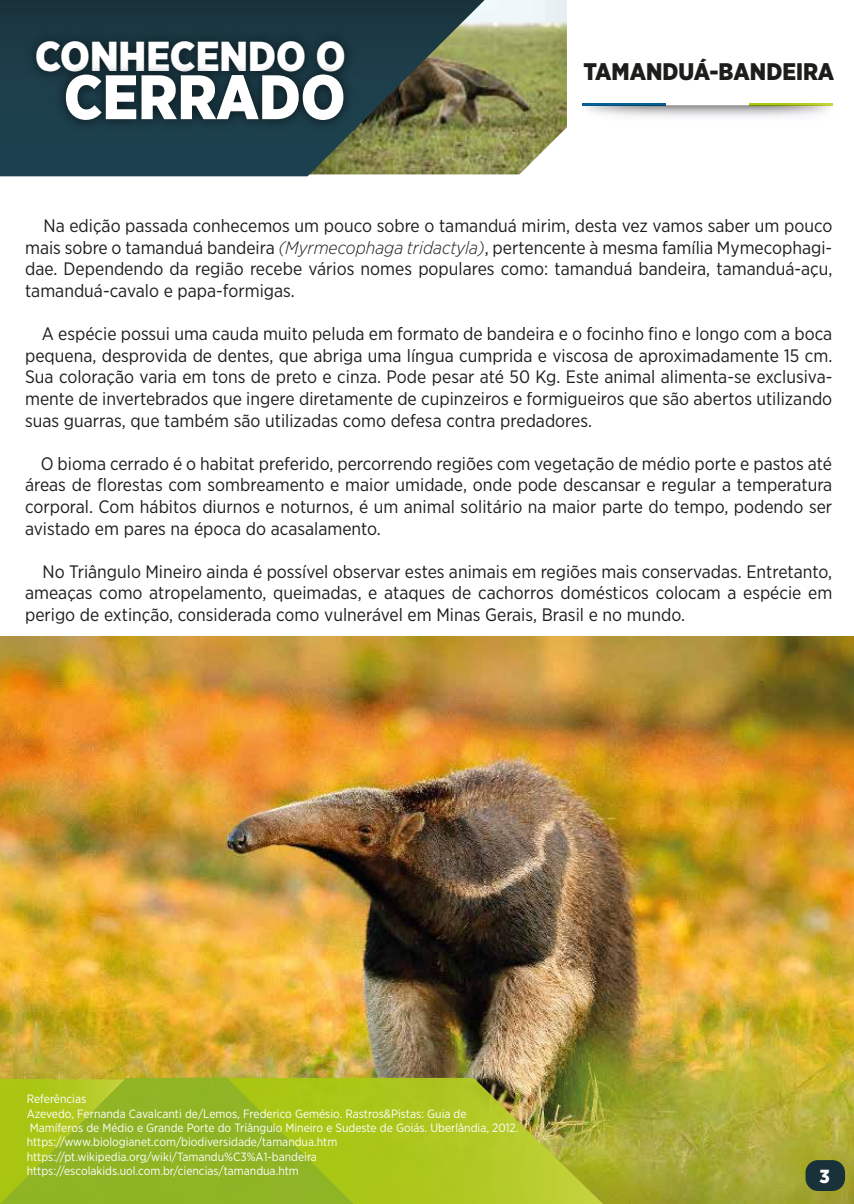
<style>
.page{position:relative;width:854px;height:1204px;background:#fff}
.page>*{position:absolute;margin:0;border:0;box-sizing:border-box;transform-origin:0 0}
.t1{font:900 62.6px "Gotham Narrow";color:#fff}
.t2{font:900 41.8px "Gotham Narrow";color:#fff}
.t3{font:900 24px "Gotham Narrow";color:#1d1d1b}
.t4{font:900 19px "Gotham Narrow";color:#fff}
.t5{font:18px/21.6px "Gotham Narrow";color:#1d1d1b;text-align:justify}
.t6{font:12px/14.4px "Gotham Narrow";color:#fff}
.s1{font-weight:300;font-style:italic}
</style>
<div class="page">
<img style="left:485px;top:0;width:82px;height:174px">
<img style="left:0;top:636px;width:854px;height:568px">
<svg style="left:0;top:0;width:485px;height:176px"></svg>
<hr style="left:583px;top:103px;width:83px;height:2px;background:#046097">
<svg style="left:749px;top:103px;width:84px;height:2px"></svg>
<svg style="left:583px;top:105px;width:250px;height:12px"></svg>
<img style="left:353px;top:1078px;width:250px;height:126px">
<svg style="left:0;top:1077px;width:353px;height:127px;fill:#90b424"></svg>
<svg style="left:0;top:1079px;width:124px;height:125px"></svg>
<div style="left:806px;top:1160px;width:39px;height:31px;background:#193139;border-radius:13px"></div>
<img style="left:18px;top:18px;width:345px;height:105px">
<img style="left:46px;top:48px;width:317px;height:107px">
<h2 class="t2" style="left:35px;top:29px;width:312px">CONHECENDO O</h2>
<h1 class="t1" style="left:64px;top:56px;width:283px">CERRADO</h1>
<h3 class="t3" style="left:583px;top:56px;width:252px">TAMANDUÁ-BANDEIRA</h3>
<p class="t5" style="left:25px;top:215px;width:809px;text-indent:18px">Na edição passada conhecemos um pouco sobre o tamanduá mirim, desta vez vamos saber um pouco mais sobre o tamanduá bandeira <span class="s1">(Myrmecophaga tridactyla)</span>, pertencente à mesma família Mymecophagi&shy;dae. Dependendo da região recebe vários nomes populares como: tamanduá bandeira, tamanduá-açu, tamanduá-cavalo e papa-formigas.</p>
<p class="t5" style="left:25px;top:323px;width:809px;text-indent:17px">A espécie possui uma cauda muito peluda em formato de bandeira e o focinho fino e longo com a boca pequena, desprovida de dentes, que abriga uma língua cumprida e viscosa de aproximadamente 15 cm.<br>Sua coloração varia em tons de preto e cinza. Pode pesar até 50 Kg. Este animal alimenta-se exclusiva&shy;mente de invertebrados que ingere diretamente de cupinzeiros e formigueiros que são abertos utilizando suas guarras, que também são utilizadas como defesa contra predadores.</p>
<p class="t5" style="left:25px;top:452px;width:809px;text-indent:16px">O bioma cerrado é o habitat preferido, percorrendo regiões com vegetação de médio porte e pastos até áreas de florestas com sombreamento e maior umidade, onde pode descansar e regular a temperatura corporal. Com hábitos diurnos e noturnos, é um animal solitário na maior parte do tempo, podendo ser avistado em pares na época do acasalamento.</p>
<p class="t5" style="left:25px;top:560px;width:809px;text-indent:17px">No Triângulo Mineiro ainda é possível observar estes animais em regiões mais conservadas. Entretanto, ameaças como atropelamento, queimadas, e ataques de cachorros domésticos colocam a espécie em perigo de extinção, considerada como vulnerável em Minas Gerais, Brasil e no mundo.</p>
<p class="t6" style="left:27px;top:1092px;width:493px">Referências<br>Azevedo, Fernanda Cavalcanti de/Lemos, Frederico Gemésio. Rastros&amp;Pistas: Guia de Mamíferos de Médio e Grande Porte do Triângulo Mineiro e Sudeste de Goiás. Uberlândia, 2012. https://www.biologianet.com/biodiversidade/tamandua.htm https://pt.wikipedia.org/wiki/Tamandu%C3%A1-bandeira https://escolakids.uol.com.br/ciencias/tamandua.htm</p>
<p class="t4" style="left:819px;top:1164px;width:12px">3</p>
</div>
